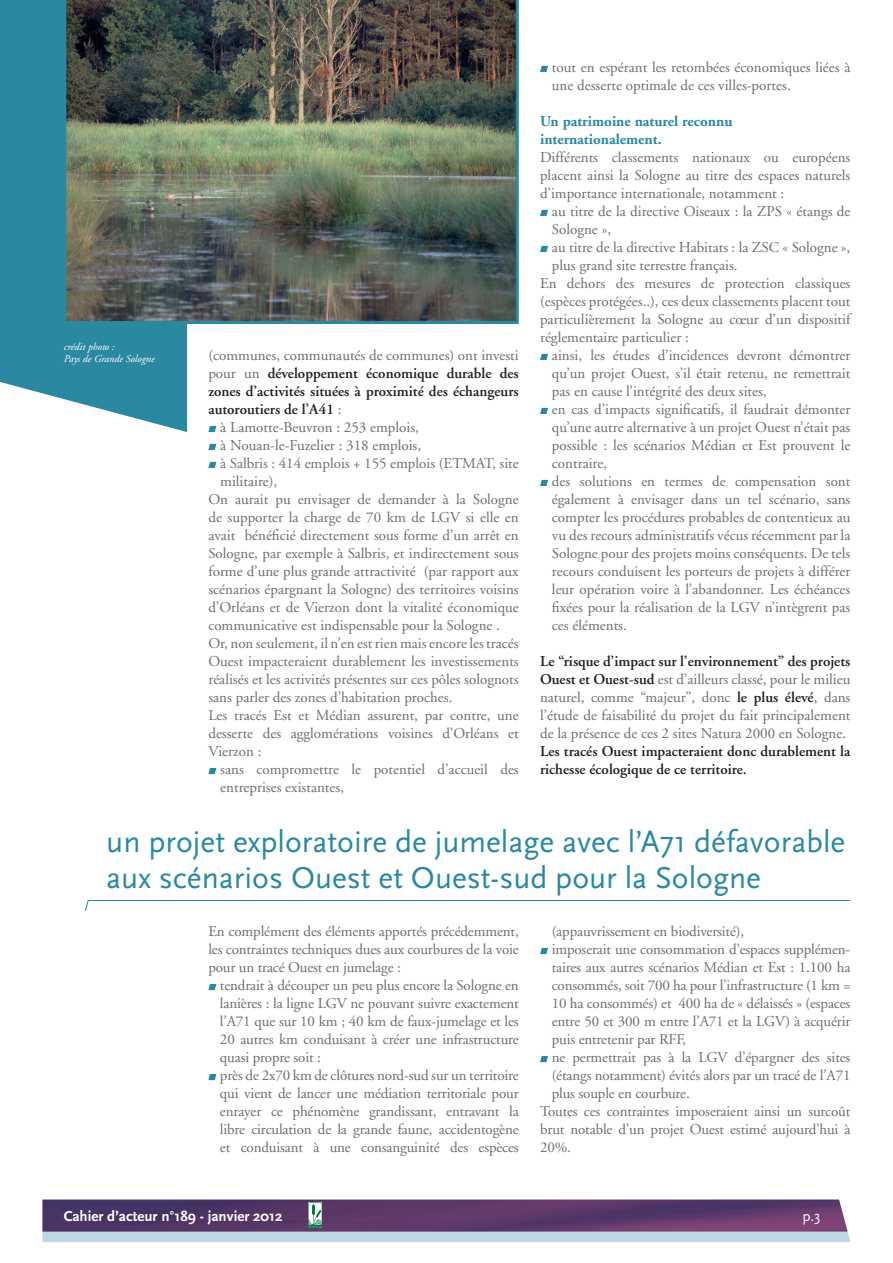
<style>
.page{position:relative;width:893px;height:1263px;background:#fff}
.page>*{position:absolute;margin:0;border:0;box-sizing:border-box;transform-origin:0 0}
.t1{font:31.5px/36px "Scala Sans Pro";color:#2a89a1}
.t2{font:15px/18px "Adobe Garamond LT";color:#6c6d70;text-align:justify}
.t3{font:600 15px/18px "Adobe Garamond LT";color:#231f20}
.t4{font:700 15px/18px "Adobe Garamond LT";color:#2a89a1}
.t5{font:700 15px "Scala Sans Pro";color:#fff}
.t6{font:15px "Scala Sans Pro";color:#fff}
.t7{font:italic 10.5px/12.8px "Adobe Garamond LT";color:#fff}
.s1{font-weight:400;color:#6c6d70}
.s2{font-weight:600;color:#231f20}
</style>
<div class="page">
<svg style="left:208px;top:426px;width:8px;height:6px"></svg>
<svg style="left:208px;top:444px;width:8px;height:6px"></svg>
<svg style="left:208px;top:462px;width:8px;height:6px"></svg>
<svg style="left:208px;top:768px;width:8px;height:6px"></svg>
<svg style="left:540px;top:66px;width:8px;height:6px"></svg>
<svg style="left:540px;top:210px;width:8px;height:6px"></svg>
<svg style="left:540px;top:246px;width:8px;height:6px"></svg>
<svg style="left:540px;top:354px;width:8px;height:6px"></svg>
<svg style="left:540px;top:408px;width:8px;height:6px"></svg>
<svg style="left:540px;top:480px;width:8px;height:6px"></svg>
<svg style="left:43px;top:1199px;width:807px;height:43px;background:#75628a"></svg>
<svg style="left:208px;top:984px;width:8px;height:6px"></svg>
<svg style="left:208px;top:1074px;width:8px;height:6px"></svg>
<svg style="left:540px;top:948px;width:8px;height:6px"></svg>
<svg style="left:540px;top:1056px;width:8px;height:6px"></svg>
<svg style="left:85px;top:900px;width:766px;height:11px"></svg>
<img style="left:308px;top:1203px;width:14px;height:25px">
<svg style="left:0;top:0;width:187px;height:432px;background:#4296ab"></svg>
<img style="left:63px;top:0;width:456px;height:324px">
<p class="t7" style="left:64px;top:340px;width:92px">crédit photo :<br>Pays de Grande Sologne</p>
<p class="t2" style="left:208px;top:346px;width:312px">(communes, communautés de communes) ont investi</p>
<p class="t3" style="left:208px;top:364px;width:312px"><span class="s1">pour un</span> développement économique durable des</p>
<p class="t3" style="left:208px;top:382px;width:312px">zones d’activités situées à proximité des échangeurs</p>
<p class="t3" style="left:208px;top:400px;width:135px">autoroutiers de l’A41 <span class="s1">:</span></p>
<p class="t2" style="left:220px;top:418px;width:200px">à Lamotte-Beuvron : 253 emplois,</p>
<p class="t2" style="left:220px;top:436px;width:202px">à Nouan-le-Fuzelier : 318 emplois,</p>
<p class="t2" style="left:220px;top:454px;width:300px">à Salbris : 414 emplois + 155 emplois (ETMAT, site</p>
<p class="t2" style="left:220px;top:472px;width:59px">militaire),</p>
<p class="t2" style="left:208px;top:490px;width:312px">On aurait pu envisager de demander à la Sologne</p>
<p class="t2" style="left:208px;top:508px;width:312px">de supporter la charge de 70 km de LGV si elle en</p>
<p class="t2" style="left:208px;top:526px;width:312px">avait bénéficié directement sous forme d’un arrêt en</p>
<p class="t2" style="left:208px;top:544px;width:312px">Sologne, par exemple à Salbris, et indirectement sous</p>
<p class="t2" style="left:208px;top:562px;width:312px">forme d’une plus grande attractivité (par rapport aux</p>
<p class="t2" style="left:208px;top:580px;width:312px">scénarios épargnant la Sologne) des territoires voisins</p>
<p class="t2" style="left:208px;top:598px;width:312px">d’Orléans et de Vierzon dont la vitalité économique</p>
<p class="t2" style="left:208px;top:616px;width:293px">communicative est indispensable pour la Sologne .</p>
<p class="t2" style="left:208px;top:634px;width:312px">Or, non seulement, il n’en est rien mais encore les tracés</p>
<p class="t2" style="left:208px;top:652px;width:312px">Ouest impacteraient durablement les investissements</p>
<p class="t2" style="left:208px;top:670px;width:312px">réalisés et les activités présentes sur ces pôles solognots</p>
<p class="t2" style="left:208px;top:688px;width:246px">sans parler des zones d’habitation proches.</p>
<p class="t2" style="left:208px;top:706px;width:312px">Les tracés Est et Médian assurent, par contre, une</p>
<p class="t2" style="left:208px;top:724px;width:312px">desserte des agglomérations voisines d’Orléans et</p>
<p class="t2" style="left:208px;top:742px;width:55px">Vierzon :</p>
<p class="t2" style="left:220px;top:760px;width:300px">sans compromettre le potentiel d’accueil des</p>
<p class="t2" style="left:220px;top:778px;width:125px">entreprises existantes,</p>
<p class="t2" style="left:552px;top:58px;width:300px">tout en espérant les retombées économiques liées à une desserte optimale de ces villes-portes.</p>
<p class="t4" style="left:540px;top:112px;width:194px">Un patrimoine naturel reconnu internationalement.</p>
<p class="t2" style="left:540px;top:148px;width:312px">Différents classements nationaux ou européens placent ainsi la Sologne au titre des espaces naturels d’importance internationale, notamment :</p>
<p class="t2" style="left:552px;top:202px;width:300px">au titre de la directive Oiseaux : la ZPS « étangs de</p>
<p class="t2" style="left:552px;top:220px;width:61px">Sologne »,</p>
<p class="t2" style="left:552px;top:238px;width:300px">au titre de la directive Habitats : la ZSC « Sologne »,</p>
<p class="t2" style="left:552px;top:256px;width:187px">plus grand site terrestre français.</p>
<p class="t2" style="left:540px;top:274px;width:312px">En dehors des mesures de protection classiques</p>
<p class="t2" style="left:540px;top:292px;width:312px">(espèces protégées..), ces deux classements placent tout</p>
<p class="t2" style="left:540px;top:310px;width:312px">particulièrement la Sologne au cœur d’un dispositif</p>
<p class="t2" style="left:540px;top:328px;width:150px">réglementaire particulier :</p>
<p class="t2" style="left:552px;top:346px;width:300px">ainsi, les études d’incidences devront démontrer</p>
<p class="t2" style="left:552px;top:364px;width:300px">qu’un projet Ouest, s’il était retenu, ne remettrait</p>
<p class="t2" style="left:552px;top:382px;width:216px">pas en cause l’intégrité des deux sites,</p>
<p class="t2" style="left:552px;top:400px;width:300px">en cas d’impacts significatifs, il faudrait démonter</p>
<p class="t2" style="left:552px;top:418px;width:300px">qu’une autre alternative à un projet Ouest n’était pas</p>
<p class="t2" style="left:552px;top:436px;width:300px">possible : les scénarios Médian et Est prouvent le</p>
<p class="t2" style="left:552px;top:454px;width:57px">contraire,</p>
<p class="t2" style="left:552px;top:472px;width:300px">des solutions en termes de compensation sont</p>
<p class="t2" style="left:552px;top:490px;width:300px">également à envisager dans un tel scénario, sans</p>
<p class="t2" style="left:552px;top:508px;width:300px">compter les procédures probables de contentieux au</p>
<p class="t2" style="left:552px;top:526px;width:300px">vu des recours administratifs vécus récemment par la</p>
<p class="t2" style="left:552px;top:544px;width:300px">Sologne pour des projets moins conséquents. De tels</p>
<p class="t2" style="left:552px;top:562px;width:300px">recours conduisent les porteurs de projets à différer</p>
<p class="t2" style="left:552px;top:580px;width:300px">leur opération voire à l’abandonner. Les échéances</p>
<p class="t2" style="left:552px;top:598px;width:300px">fixées pour la réalisation de la LGV n’intègrent pas</p>
<p class="t2" style="left:552px;top:616px;width:76px">ces éléments.</p>
<p class="t2" style="left:540px;top:652px;width:312px"><span class="s2">Le “risque d’impact sur l’environnement” des projets Ouest et Ouest-sud</span> est d’ailleurs classé, pour le milieu naturel, comme “majeur”, donc <span class="s2">le plus élevé</span>, dans l’étude de faisabilité du projet du fait principalement de la présence de ces 2 sites Natura 2000 en Sologne.</p>
<p class="t3" style="left:540px;top:742px;width:312px">Les tracés Ouest impacteraient donc durablement la richesse écologique de ce territoire.</p>
<h1 class="t1" style="left:106px;top:822px;width:740px">un projet exploratoire de jumelage avec l’A71 défavorable aux scénarios Ouest et Ouest-sud pour la Sologne</h1>
<p class="t2" style="left:208px;top:922px;width:312px">En complément des éléments apportés précédemment, les contraintes techniques dues aux courbures de la voie pour un tracé Ouest en jumelage :</p>
<p class="t2" style="left:220px;top:976px;width:300px;text-align:left">tendrait à découper un peu plus encore la Sologne en lanières : la ligne LGV ne pouvant suivre exactement l’A71 que sur 10 km ; 40 km de faux-jumelage et les 20 autres km conduisant à créer une infrastructure quasi propre soit :<br>près de 2x70 km de clôtures nord-sud sur un territoire qui vient de lancer une médiation territoriale pour enrayer ce phénomène grandissant, entravant la libre circulation de la grande faune, accidentogène et conduisant à une consanguinité des espèces</p>
<p class="t2" style="left:552px;top:922px;width:194px">(appauvrissement en biodiversité),</p>
<p class="t2" style="left:552px;top:940px;width:300px">imposerait une consommation d’espaces supplémen-</p>
<p class="t2" style="left:552px;top:958px;width:300px">taires aux autres scénarios Médian et Est : 1.100 ha</p>
<p class="t2" style="left:552px;top:976px;width:300px">consommés, soit 700 ha pour l’infrastructure (1 km =</p>
<p class="t2" style="left:552px;top:994px;width:300px">10 ha consommés) et 400 ha de « délaissés » (espaces</p>
<p class="t2" style="left:552px;top:1012px;width:300px">entre 50 et 300 m entre l’A71 et la LGV) à acquérir</p>
<p class="t2" style="left:552px;top:1030px;width:136px">puis entretenir par RFF,</p>
<p class="t2" style="left:552px;top:1048px;width:300px">ne permettrait pas à la LGV d’épargner des sites</p>
<p class="t2" style="left:552px;top:1066px;width:300px">(étangs notamment) évités alors par un tracé de l’A71</p>
<p class="t2" style="left:552px;top:1084px;width:140px">plus souple en courbure.</p>
<p class="t2" style="left:540px;top:1102px;width:312px">Toutes ces contraintes imposeraient ainsi un surcoût</p>
<p class="t2" style="left:540px;top:1120px;width:312px">brut notable d’un projet Ouest estimé aujourd’hui à</p>
<p class="t2" style="left:540px;top:1138px;width:32px">20%.</p>
<p class="t5" style="left:64px;top:1206px;width:220px">Cahier d’acteur n°189 - janvier 2012</p>
<p class="t6" style="left:802px;top:1206px;width:20px">p.3</p>
</div>
